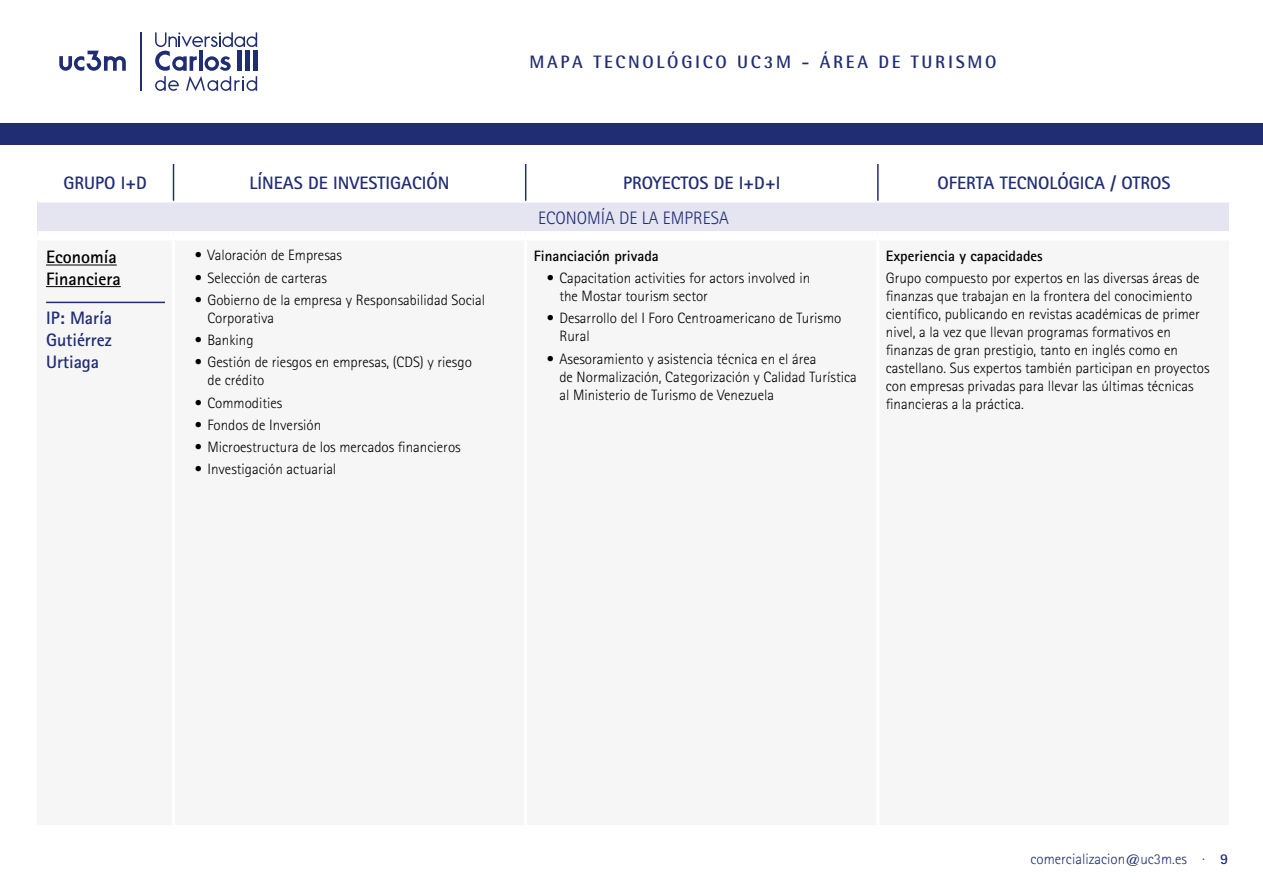
<style>
.page{position:relative;width:1263px;height:893px;background:#fff}
.page>*{position:absolute;margin:0;border:0;box-sizing:border-box;transform-origin:0 0}
.t1{font:700 18px/21.6px "Rotis Sans Serif";color:#212d73;text-align:justify}
.t2{font:700 18px "Rotis Semi Sans";letter-spacing:.15em;color:#212d73}
.t3{font:300 18px "Rotis Sans Serif";color:#212d73}
.t4{font:700 18px/21.6px "Rotis Sans Serif";color:#000}
.t5{font:300 15px/18px "Rotis Sans Serif";color:#000}
.t6{font:700 15px "Rotis Sans Serif";color:#000}
.t7{font:300 15px "Rotis Sans Serif";color:#212d73}
.s1{font-weight:700}
</style>
<div class="page">
<div style="left:38px;top:240px;width:1191px;height:585px;background:#f6f6f6"></div>
<hr style="left:172px;top:240px;width:3px;height:585px;background:#fff">
<hr style="left:524px;top:240px;width:3px;height:585px;background:#fff">
<hr style="left:876px;top:240px;width:3px;height:585px;background:#fff">
<hr style="left:525px;top:164px;width:1px;height:37px;background:#212d73">
<hr style="left:877px;top:164px;width:2px;height:37px;background:#212d73">
<hr style="left:173px;top:164px;width:1px;height:37px;background:#212d73">
<hr style="left:140px;top:32px;width:1px;height:59px;background:#212d73">
<svg style="left:59px;top:51px;width:67px;height:20px"></svg>
<svg style="left:155px;top:32px;width:102px;height:59px"></svg>
<div style="left:0;top:123px;width:1263px;height:22px;background:#212d73"></div>
<div style="left:38px;top:202px;width:1191px;height:34px;background:#e5e4f1"></div>
<hr style="left:38px;top:201px;width:135px;height:2px;background:#fff">
<hr style="left:173px;top:201px;width:352px;height:2px;background:#fff">
<hr style="left:525px;top:201px;width:352px;height:2px;background:#fff">
<hr style="left:877px;top:201px;width:352px;height:2px;background:#fff">
<div style="left:38px;top:231px;width:135px;height:9px;background:#fff"></div>
<div style="left:173px;top:231px;width:352px;height:9px;background:#fff"></div>
<div style="left:525px;top:231px;width:352px;height:9px;background:#fff"></div>
<div style="left:877px;top:231px;width:352px;height:9px;background:#fff"></div>
<hr style="left:46px;top:265px;width:71px;height:1px;background:#000">
<hr style="left:46px;top:286px;width:75px;height:1px;background:#000">
<hr style="left:46px;top:302px;width:119px;height:1px;background:#212d73">
<p class="t2" style="left:529px;top:51px;width:304px">MAPA TECNOLÓGICO UC3M - ÁREA</p>
<p class="t2" style="left:878px;top:51px;width:120px">DE TURISMO</p>
<p class="t1" style="left:64px;top:172px;width:85px">GRUPO I+D</p>
<p class="t1" style="left:250px;top:172px;width:201px">LÍNEAS DE INVESTIGACIÓN</p>
<p class="t1" style="left:623px;top:172px;width:159px">PROYECTOS DE I+D+I</p>
<p class="t1" style="left:937px;top:172px;width:234px">OFERTA TECNOLÓGICA / OTROS</p>
<p class="t4" style="left:46px;top:246px;width:76px">Economía<br>Financiera</p>
<p class="t1" style="left:46px;top:307px;width:67px">IP: María Gutiérrez Urtiaga</p>
<p class="t5" style="left:195px;top:246px;width:149px">• Valoración de Empresas</p>
<p class="t5" style="left:195px;top:269px;width:134px">• Selección de carteras</p>
<p class="t5" style="left:207px;top:291px;width:279px;text-indent:-13px">• Gobierno de la empresa y Responsabilidad Social<br>Corporativa</p>
<p class="t5" style="left:195px;top:331px;width:60px">• Banking</p>
<p class="t5" style="left:207px;top:353px;width:266px;text-indent:-13px">• Gestión de riesgos en empresas, (CDS) y riesgo de crédito</p>
<p class="t5" style="left:195px;top:394px;width:89px">• Commodities</p>
<p class="t5" style="left:195px;top:416px;width:128px">• Fondos de Inversión</p>
<p class="t5" style="left:195px;top:438px;width:268px">• Microestructura de los mercados financieros</p>
<p class="t5" style="left:195px;top:460px;width:143px">• Investigación actuarial</p>
<p class="t3" style="left:538px;top:207px;width:192px">ECONOMÍA DE LA EMPRESA</p>
<p class="t6" style="left:534px;top:246px;width:126px">Financiación privada</p>
<p class="t5" style="left:559px;top:269px;width:252px;text-indent:-13px">• Capacitation activities for actors involved in the Mostar tourism sector</p>
<p class="t5" style="left:559px;top:309px;width:283px;text-indent:-13px">• Desarrollo del I Foro Centroamericano de Turismo<br>Rural</p>
<p class="t5" style="left:559px;top:349px;width:299px;text-indent:-13px">• Asesoramiento y asistencia técnica en el área<br>de Normalización, Categorización y Calidad Turística al Ministerio de Turismo de Venezuela</p>
<p class="t6" style="left:886px;top:246px;width:158px">Experiencia y capacidades</p>
<p class="t5" style="left:886px;top:269px;width:325px">Grupo compuesto por expertos en las diversas áreas de finanzas que trabajan en la frontera del conocimiento científico, publicando en revistas académicas de primer nivel, a la vez que llevan programas formativos en finanzas de gran prestigio, tanto en inglés como en castellano. Sus expertos también participan en proyectos con empresas privadas para llevar las últimas técnicas financieras a la práctica.</p>
<p class="t7" style="left:1030px;top:851px;width:199px">comercializacion@uc3m.es · <span class="s1">9</span></p>
</div>
